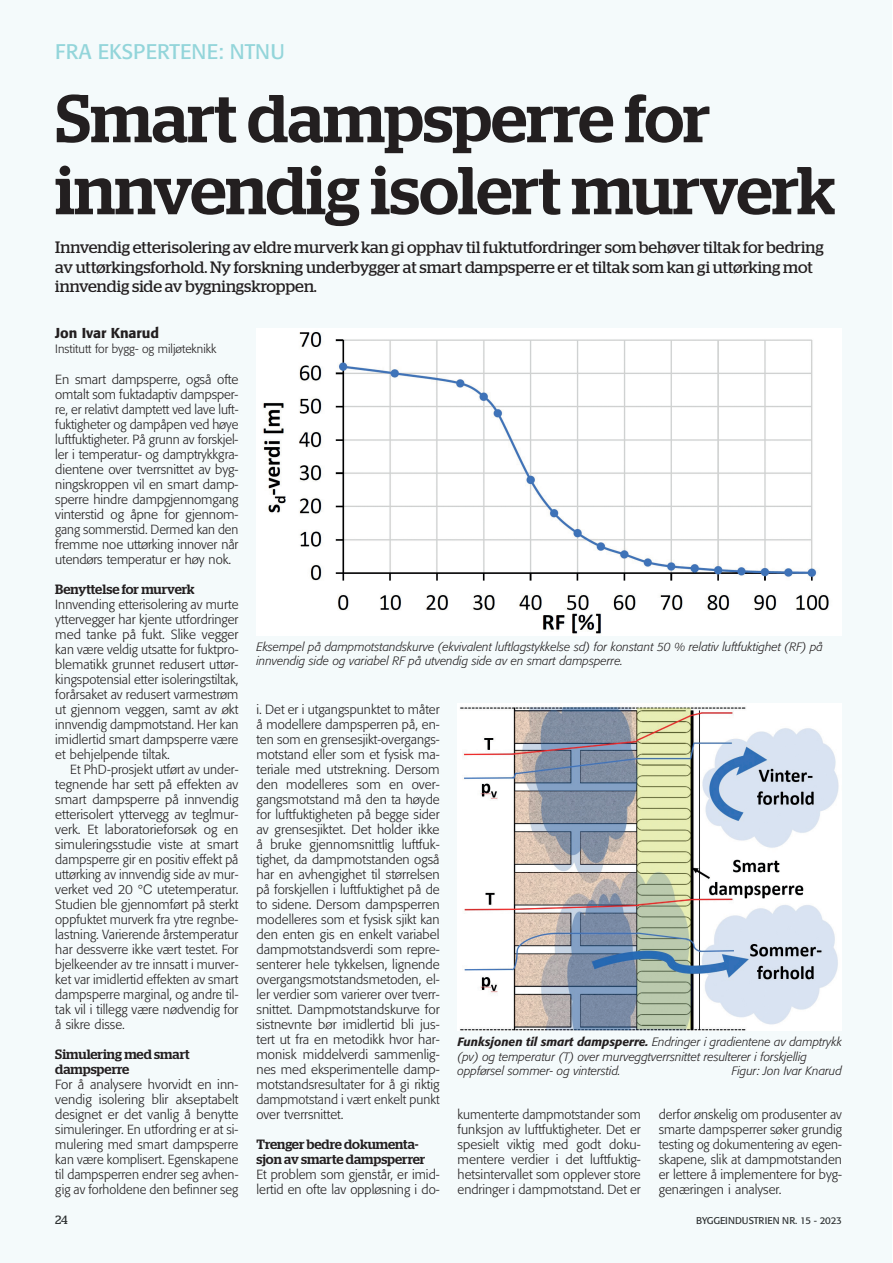
<style>
.page{position:relative;width:893px;height:1263px;background:#fff}
.page>*{position:absolute;margin:0;border:0;box-sizing:border-box;transform-origin:0 0}
.t1{font:500 67.5px/72px "Stag";letter-spacing:-.005em;color:#231f20}
.t2{font:21px "Formata";color:#93d5da}
.t3{font:16.5px/19.5px "Stag";color:#231f20}
.t4{font:500 14.25px "Formata";color:#231f20}
.t5{font:500 13.5px/15px "Stag";color:#231f20}
.t6{font:300 13.2px/15px "Formata";color:#231f20;text-align:justify}
.t7{font:italic 300 12px/14.2px "Formata";color:#231f20}
.t8{font:300 12px "Formata";color:#231f20}
.t9{font:12px "Stag";color:#231f20}
.t10{font:9.75px "Formata";letter-spacing:-.005em;color:#231f20}
.s1{font-family:"Helvetica"}
.s2{font-weight:500}
</style>
<div class="page">
<div style="left:0;top:0;width:891px;height:1263px;background:#f4fafb"></div>
<img style="left:458px;top:704px;width:384px;height:326px">
<img style="left:256px;top:328px;width:586px;height:307px">
<h2 class="t2" style="left:55px;top:39px;width:231px">FRA EKSPERTENE: NTNU</h2>
<h1 class="t1" style="left:55px;top:82px;width:782px">Smart dampsperre for innvendig isolert murverk</h1>
<p class="t3" style="left:55px;top:238px;width:770px">Innvendig etterisolering av eldre murverk kan gi opphav til fuktutfordringer som behøver tiltak for bedring av uttørkingsforhold. Ny forskning underbygger at smart dampsperre er et tiltak som kan gi uttørking mot innvendig side av bygningskroppen.</p>
<p class="t4" style="left:55px;top:325px;width:105px">Jon Ivar Knarud</p>
<p class="t8" style="left:55px;top:342px;width:163px">Institutt for bygg- og miljøteknikk</p>
<p class="t6" style="left:55px;top:372px;width:185px">En smart dampsperre, også ofte omtalt som fuktadaptiv dampsper&shy;re, er relativt damptett ved lave luft&shy;fuktigheter og dampåpen ved høye luftfuktigheter. På grunn av forskjel&shy;ler i temperatur- og damptrykkgra&shy;dientene over tverrsnittet av byg&shy;ningskroppen vil en smart damp&shy;sperre hindre dampgjennomgang vinterstid og åpne for gjennom&shy;gang sommerstid. Dermed kan den fremme noe uttørking innover når utendørs temperatur er høy nok.</p>
<p class="t5" style="left:55px;top:582px;width:141px">Benyttelse for murverk</p>
<p class="t6" style="left:55px;top:597px;width:185px">Innvending etterisolering av murte yttervegger har kjente utfordringer med tanke på fukt. Slike vegger kan være veldig utsatte for fuktpro&shy;blematikk grunnet redusert uttør&shy;kingspotensial etter isoleringstiltak, forårsaket av redusert varmestrøm ut gjennom veggen, samt av økt innvendig dampmotstand. Her kan imidlertid smart dampsperre være et behjelpende tiltak.</p>
<p class="t6" style="left:55px;top:762px;width:185px;text-indent:15px">Et PhD-prosjekt utført av under&shy;tegnende har sett på effekten av smart dampsperre på innvendig etterisolert yttervegg av teglmur&shy;verk. Et laboratorieforsøk og en simuleringsstudie viste at smart dampsperre gir en positiv effekt på uttørking av innvendig side av mur&shy;verket ved 20 <span class="s1">℃</span> utetemperatur.<br>Studien ble gjennomført på sterkt oppfuktet murverk fra ytre regnbe&shy;lastning. Varierende årstemperatur har dessverre ikke vært testet. For bjelkeender av tre innsatt i murver&shy;ket var imidlertid effekten av smart dampsperre marginal, og andre til&shy;tak vil i tillegg være nødvendig for å sikre disse.</p>
<p class="t5" style="left:55px;top:1047px;width:136px">Simulering med smart dampsperre</p>
<p class="t6" style="left:55px;top:1077px;width:185px">For å analysere hvorvidt en inn&shy;vendig isolering blir akseptabelt designet er det vanlig å benytte simuleringer. En utfordring er at si&shy;mulering med smart dampsperre kan være komplisert. Egenskapene til dampsperren endrer seg avhen&shy;gig av forholdene den befinner seg</p>
<p class="t7" style="left:256px;top:640px;width:568px">Eksempel på dampmotstandskurve (ekvivalent luftlagstykkelse sd) for konstant 50 % relativ luftfuktighet (RF) på innvendig side og variabel RF på utvendig side av en smart dampsperre.</p>
<p class="t6" style="left:256px;top:702px;width:185px">i. Det er i utgangspunktet to måter å modellere dampsperren på, en&shy;ten som en grensesjikt-overgangs&shy;motstand eller som et fysisk ma&shy;teriale med utstrekning. Dersom den modelleres som en over&shy;gangsmotstand må den ta høyde for luftfuktigheten på begge sider av grensesjiktet. Det holder ikke å bruke gjennomsnittlig luftfuk&shy;tighet, da dampmotstanden også har en avhengighet til størrelsen på forskjellen i luftfuktighet på de to sidene. Dersom dampsperren modelleres som et fysisk sjikt kan den enten gis en enkelt variabel dampmotstandsverdi som repre&shy;senterer hele tykkelsen, lignende overgangsmotstandsmetoden, el&shy;ler verdier som varierer over tverr&shy;snittet. Dampmotstandskurve for sistnevnte bør imidlertid bli jus&shy;tert ut fra en metodikk hvor har&shy;monisk middelverdi sammenlig&shy;nes med eksperimentelle damp&shy;motstandsresultater for å gi riktig dampmotstand i vært enkelt punkt over tverrsnittet.</p>
<p class="t5" style="left:256px;top:1137px;width:170px">Trenger bedre dokumenta&shy;sjon av smarte dampsperrer</p>
<p class="t6" style="left:256px;top:1167px;width:185px">Et problem som gjenstår, er imid&shy;lertid en ofte lav oppløsning i do-</p>
<p class="t7" style="left:458px;top:1035px;width:386px"><span class="s2">Funksjonen til smart dampsperre.</span> Endringer i gradientene av damptrykk (pv) og temperatur (T) over murveggtverrsnittet resulterer i forskjellig oppførsel sommer- og vinterstid.</p>
<p class="t7" style="left:732px;top:1064px;width:112px">Figur: Jon Ivar Knarud</p>
<p class="t6" style="left:458px;top:1107px;width:185px">kumenterte dampmotstander som funksjon av luftfuktigheter. Det er spesielt viktig med godt doku&shy;mentere verdier i det luftfuktig&shy;hetsintervallet som opplever store endringer i dampmotstand. Det er</p>
<p class="t6" style="left:659px;top:1107px;width:185px">derfor ønskelig om produsenter av smarte dampsperrer søker grundig testing og dokumentering av egen&shy;skapene, slik at dampmotstanden er lettere å implementere for byg&shy;genæringen i analyser.</p>
<p class="t9" style="left:55px;top:1213px;width:14px">24</p>
<p class="t10" style="left:696px;top:1215px;width:147px">BYGGEINDUSTRIEN NR. 15 - 2023</p>
</div>
